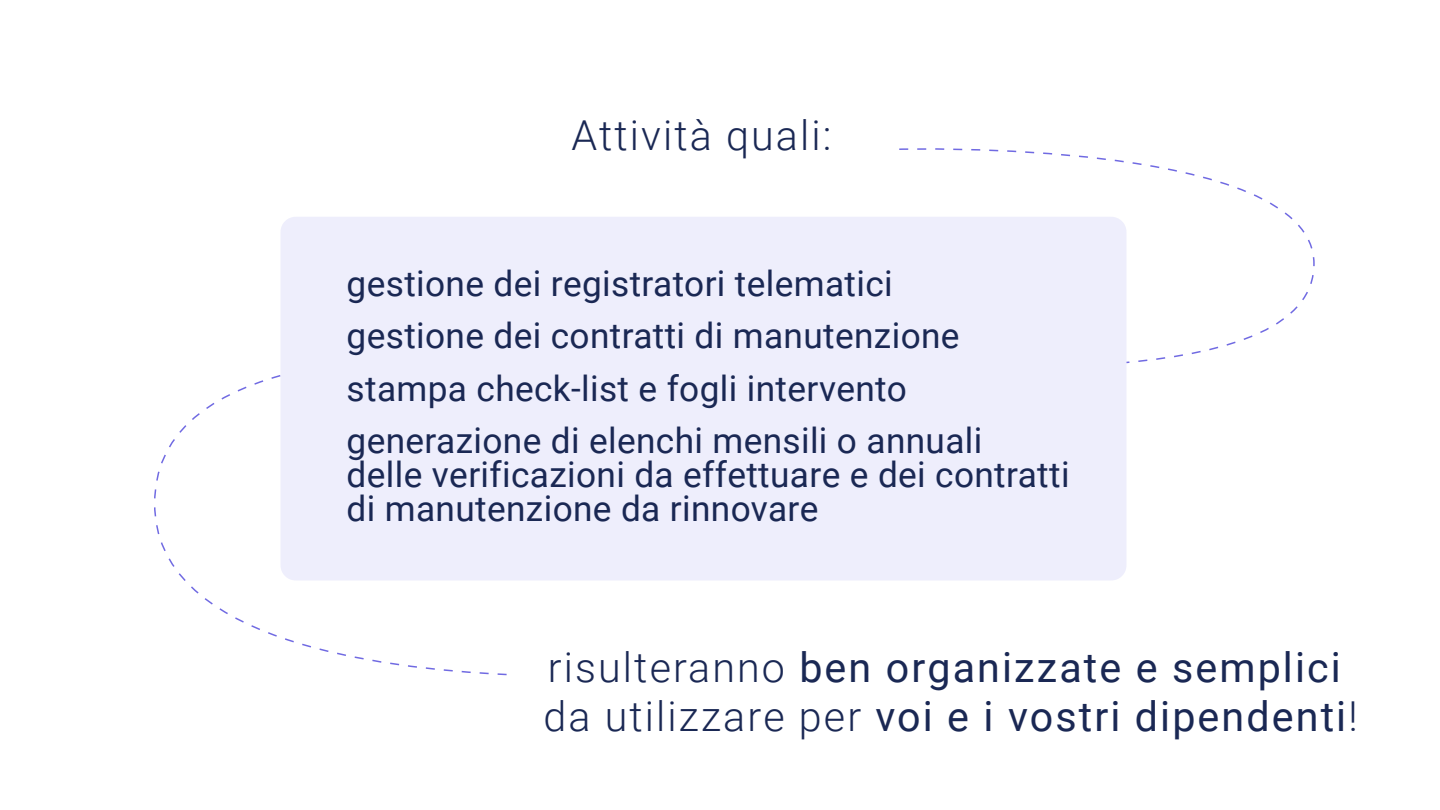
<style>
.page{position:relative;width:1440px;height:810px;background:#fff}
.page>*{position:absolute;margin:0;border:0;box-sizing:border-box;transform-origin:0 0}
.t1{font:41.25px/49.5px "Roboto";letter-spacing:.05em;color:#1a2854}
.t2{font:300 41.25px "Roboto";letter-spacing:.05em;color:#1a2854}
.t3{font:35.25px/52.5px "Roboto";letter-spacing:.01em;color:#1a2854}
.s1{font-weight:300}
</style>
<div class="page">
<svg style="left:154px;top:375px;width:353px;height:301px"></svg>
<div style="left:281px;top:217px;width:845px;height:363px;background:#eeeefc;border-radius:15px"></div>
<svg style="left:899px;top:148px;width:416px;height:216px"></svg>
<p class="t2" style="left:572px;top:106px;width:261px">Attività quali:</p>
<p class="t3" style="left:347px;top:256px;width:637px">gestione dei registratori telematici gestione dei contratti di manutenzione stampa check-list e fogli intervento generazione di elenchi mensili o annuali</p>
<p class="t3" style="left:347px;top:456px;width:724px;line-height:33.8px">delle verificazioni da effettuare e dei contratti di manutenzione da rinnovare</p>
<p class="t1" style="left:543px;top:641px;width:816px"><span class="s1">risulteranno</span> ben organizzate e semplici <span class="s1">da utilizzare per</span> voi e i vostri dipendenti<span class="s1">!</span></p>
</div>
